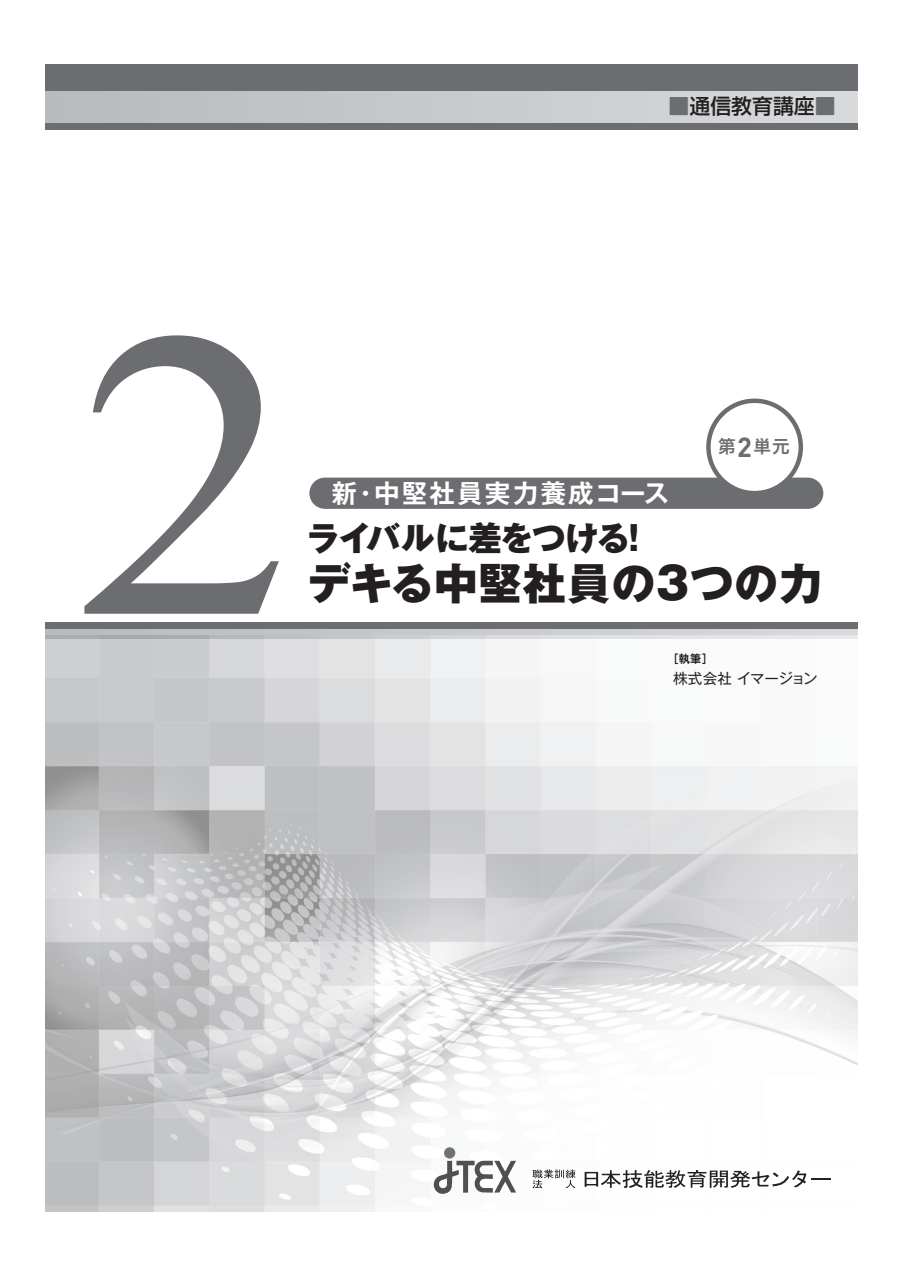
<style>
.page{position:relative;width:903px;height:1275px;background:#fff}
.page>*{position:absolute;margin:0;border:0;box-sizing:border-box;transform-origin:0 0}
.t1{font:411.78px "Times New Roman";color:#6c6d70;scale:1.08 1}
.t2{font:800 43.57px "Gothic MB101 Pr 6";letter-spacing:.02em;color:#231f20}
.t3{font:800 33.43px "Gothic MB101 Pr 6";letter-spacing:-.035em;color:#231f20}
.t4{font:700 25.72px "Gothic MB101 Pro De";letter-spacing:.08em;color:#fff}
.t5{font:500 20.82px "P Shin Go Pr 6 N";color:#231f20}
.t6{font:17.68px "Hira Kaku Pro W6";color:#6c6d70}
.t7{font:14.53px "Gothic MB101 Pr 6";letter-spacing:-.03em;color:#231f20}
.t8{font:700 11.2px "Gothic MB101 Pr 6 De";color:#231f20}
.s1{color:#6c6d70}
.s2{font-family:"DIN";font-weight:700;font-size:27.3px}
</style>
<div class="page">
<svg style="left:45px;top:629px;width:813px;height:6px"></svg>
<img style="left:45px;top:635px;width:813px;height:576px">
<div style="left:45px;top:89px;width:813px;height:37px;background:linear-gradient(to right,#b8b9bc,#d9dadc)"></div>
<div style="left:45px;top:622px;width:813px;height:7px;background:#6c6d70"></div>
<div style="left:45px;top:123px;width:813px;height:7px;background:#6c6d70"></div>
<div style="left:45px;top:64px;width:813px;height:26px;background:#6c6d70"></div>
<div style="left:309px;top:478px;width:514px;height:31px;background:#6c6d70;border-radius:16px"></div>
<div style="left:708px;top:401px;width:93px;height:92px;background:#fff;border-radius:50%"></div>
<div style="left:706px;top:399px;width:97px;height:96px;border:4px solid #6c6d70;border-radius:50%"></div>
<svg style="left:434px;top:1147px;width:82px;height:47px"></svg>
<svg style="left:532px;top:1169px;width:43px;height:19px"></svg>
<svg style="left:585px;top:1170px;width:246px;height:18px"></svg>
<p class="t5" style="left:669px;top:89px;width:168px"><span class="s1">■</span>通信教育講座<span class="s1">■</span></p>
<h1 class="t1" style="left:75px;top:199px;width:207px">2</h1>
<p class="t6" style="left:718px;top:431px;width:73px">第<span class="s2">2</span>単元</p>
<p class="t4" style="left:331px;top:472px;width:339px">新・中堅社員実力養成コース</p>
<p class="t3" style="left:307px;top:511px;width:346px">ライバルに差をつける！</p>
<h2 class="t2" style="left:307px;top:547px;width:516px">デキる中堅社員の３つの力</h2>
<p class="t8" style="left:667px;top:649px;width:47px">［執筆］</p>
<p class="t7" style="left:673px;top:666px;width:146px">株式会社 イマージョン</p>
</div>
